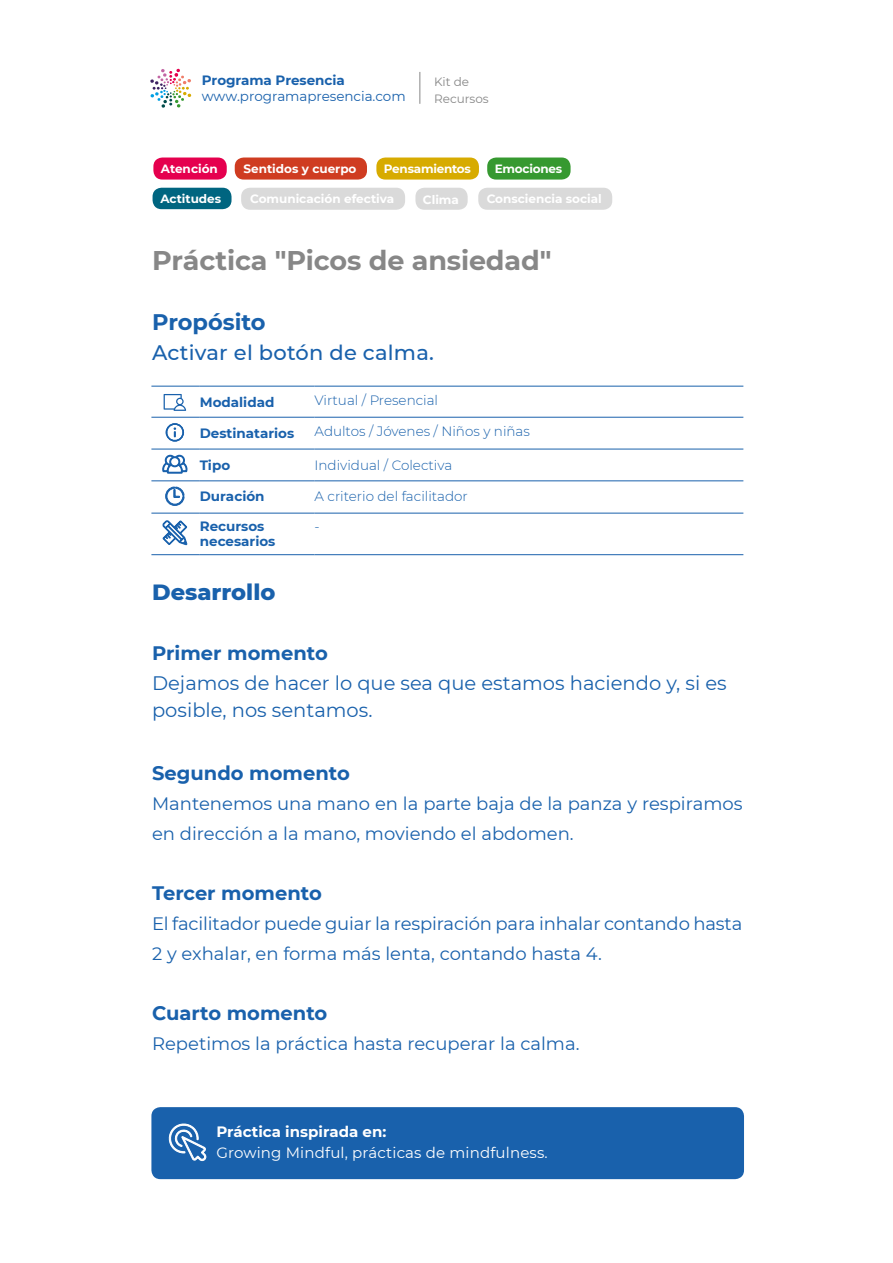
<style>
.page{position:relative;width:893px;height:1263px;background:#fff}
.page>*{position:absolute;margin:0;border:0;box-sizing:border-box;transform-origin:0 0}
.t1{font:700 27px "Montserrat";letter-spacing:-.005em;color:#878787}
.t2{font:800 22.5px "Montserrat";color:#1961ac}
.t3{font:700 22.5px "Montserrat";color:#1961ac}
.t4{font:500 21px "Montserrat";letter-spacing:.01em;color:#1961ac}
.t5{font:19.5px/27px "Montserrat";color:#1961ac}
.t6{font:700 19.5px "Montserrat";color:#1961ac}
.t7{font:18px/30px "Montserrat";color:#1961ac}
.t8{font:15px "Montserrat";letter-spacing:.01em;color:#fff}
.t9{font:700 15px "Montserrat";color:#fff}
.t10{font:300 13.5px "Montserrat";color:#1961ac}
.t11{font:700 13.5px/15px "Montserrat";color:#1961ac}
.t12{font:13.5px "Montserrat";letter-spacing:-.005em;color:#1961ac}
.t13{font:700 12px "Montserrat";color:#fff}
.t14{font:700 12px "Montserrat";letter-spacing:-.02em;color:#fff}
.t15{font:12px/16.5px "Montserrat";letter-spacing:-.005em;color:#878787}
</style>
<div class="page">
<hr style="left:151px;top:386px;width:49px;height:1px;background:#1961ac">
<hr style="left:200px;top:386px;width:115px;height:1px;background:#1961ac">
<hr style="left:315px;top:386px;width:428px;height:1px;background:#1961ac">
<hr style="left:151px;top:417px;width:49px;height:1px;background:#1961ac">
<hr style="left:200px;top:417px;width:115px;height:1px;background:#1961ac">
<hr style="left:315px;top:417px;width:428px;height:1px;background:#1961ac">
<hr style="left:151px;top:449px;width:49px;height:1px;background:#1961ac">
<hr style="left:200px;top:449px;width:115px;height:1px;background:#1961ac">
<hr style="left:315px;top:449px;width:428px;height:1px;background:#1961ac">
<hr style="left:151px;top:480px;width:49px;height:1px;background:#1961ac">
<hr style="left:200px;top:480px;width:115px;height:1px;background:#1961ac">
<hr style="left:315px;top:480px;width:428px;height:1px;background:#1961ac">
<hr style="left:151px;top:513px;width:49px;height:1px;background:#1961ac">
<hr style="left:151px;top:554px;width:49px;height:1px;background:#1961ac">
<hr style="left:200px;top:513px;width:115px;height:1px;background:#1961ac">
<hr style="left:200px;top:554px;width:115px;height:1px;background:#1961ac">
<hr style="left:315px;top:513px;width:428px;height:1px;background:#1961ac">
<hr style="left:315px;top:554px;width:428px;height:1px;background:#1961ac">
<svg style="left:164px;top:394px;width:22px;height:17px"></svg>
<svg style="left:166px;top:423px;width:18px;height:19px"></svg>
<svg style="left:162px;top:455px;width:25px;height:19px"></svg>
<svg style="left:165px;top:487px;width:19px;height:19px"></svg>
<svg style="left:162px;top:520px;width:25px;height:25px"></svg>
<div style="left:153px;top:158px;width:74px;height:22px;background:#e5004e;border-radius:9px"></div>
<div style="left:235px;top:158px;width:132px;height:22px;background:#cf3c21;border-radius:9px"></div>
<div style="left:376px;top:158px;width:103px;height:22px;background:#d7ab00;border-radius:9px"></div>
<div style="left:487px;top:158px;width:84px;height:22px;background:#369930;border-radius:9px"></div>
<div style="left:153px;top:188px;width:79px;height:21px;background:#006580;border-radius:9px"></div>
<div style="left:241px;top:188px;width:164px;height:22px;background:#dadada;border-radius:9px"></div>
<div style="left:415px;top:188px;width:53px;height:22px;background:#dadada;border-radius:9px"></div>
<div style="left:478px;top:188px;width:134px;height:22px;background:#dadada;border-radius:9px"></div>
<div style="left:151px;top:1107px;width:593px;height:72px;background:#1961ac;border-radius:9px"></div>
<svg style="left:168px;top:1123px;width:39px;height:39px"></svg>
<svg style="left:150px;top:69px;width:41px;height:39px"></svg>
<hr style="left:419px;top:72px;width:1px;height:32px;background:#878787">
<p class="t11" style="left:202px;top:72px;width:144px">Programa Presencia</p>
<p class="t12" style="left:202px;top:87px;width:205px">www.programapresencia.com</p>
<p class="t15" style="left:434px;top:73px;width:56px">Kit de<br>Recursos</p>
<p class="t13" style="left:161px;top:160px;width:58px">Atención</p>
<p class="t13" style="left:243px;top:160px;width:115px">Sentidos y cuerpo</p>
<p class="t14" style="left:384px;top:160px;width:88px">Pensamientos</p>
<p class="t14" style="left:495px;top:160px;width:69px">Emociones</p>
<p class="t13" style="left:160px;top:190px;width:62px">Actitudes</p>
<p class="t13" style="left:250px;top:190px;width:146px">Comunicación efectiva</p>
<p class="t13" style="left:423px;top:191px;width:38px">Clima</p>
<p class="t13" style="left:487px;top:190px;width:117px">Consciencia social</p>
<h1 class="t1" style="left:152px;top:241px;width:401px">Práctica "Picos de ansiedad"</h1>
<p class="t3" style="left:152px;top:306px;width:115px">Propósito</p>
<p class="t4" style="left:152px;top:338px;width:283px">Activar el botón de calma.</p>
<p class="t11" style="left:200px;top:394px;width:76px">Modalidad</p>
<p class="t10" style="left:315px;top:391px;width:125px">Virtual / Presencial</p>
<p class="t11" style="left:200px;top:425px;width:96px">Destinatarios</p>
<p class="t10" style="left:315px;top:422px;width:217px">Adultos / Jóvenes / Niños y niñas</p>
<p class="t11" style="left:200px;top:457px;width:32px">Tipo</p>
<p class="t10" style="left:315px;top:456px;width:139px">Individual / Colectiva</p>
<p class="t11" style="left:200px;top:488px;width:66px">Duración</p>
<p class="t10" style="left:315px;top:487px;width:155px">A criterio del facilitador</p>
<p class="t11" style="left:200px;top:518px;width:77px">Recursos necesarios</p>
<p class="t10" style="left:315px;top:517px;width:7px">-</p>
<p class="t2" style="left:152px;top:576px;width:125px">Desarrollo</p>
<p class="t6" style="left:152px;top:639px;width:177px">Primer momento</p>
<p class="t5" style="left:152px;top:669px;width:576px">Dejamos de hacer lo que sea que estamos haciendo y, si es posible, nos sentamos.</p>
<p class="t6" style="left:152px;top:759px;width:199px">Segundo momento</p>
<p class="t7" style="left:152px;top:788px;width:592px">Mantenemos una mano en la parte baja de la panza y respiramos en dirección a la mano, moviendo el abdomen.</p>
<p class="t6" style="left:152px;top:879px;width:171px">Tercer momento</p>
<p class="t7" style="left:152px;top:908px;width:592px">El facilitador puede guiar la respiración para inhalar contando hasta<br>2 y exhalar, en forma más lenta, contando hasta 4.</p>
<p class="t6" style="left:152px;top:999px;width:177px">Cuarto momento</p>
<p class="t7" style="left:152px;top:1028px;width:429px">Repetimos la práctica hasta recuperar la calma.</p>
<p class="t9" style="left:216px;top:1120px;width:171px">Práctica inspirada en:</p>
<p class="t8" style="left:216px;top:1142px;width:333px">Growing Mindful, prácticas de mindfulness.</p>
</div>
